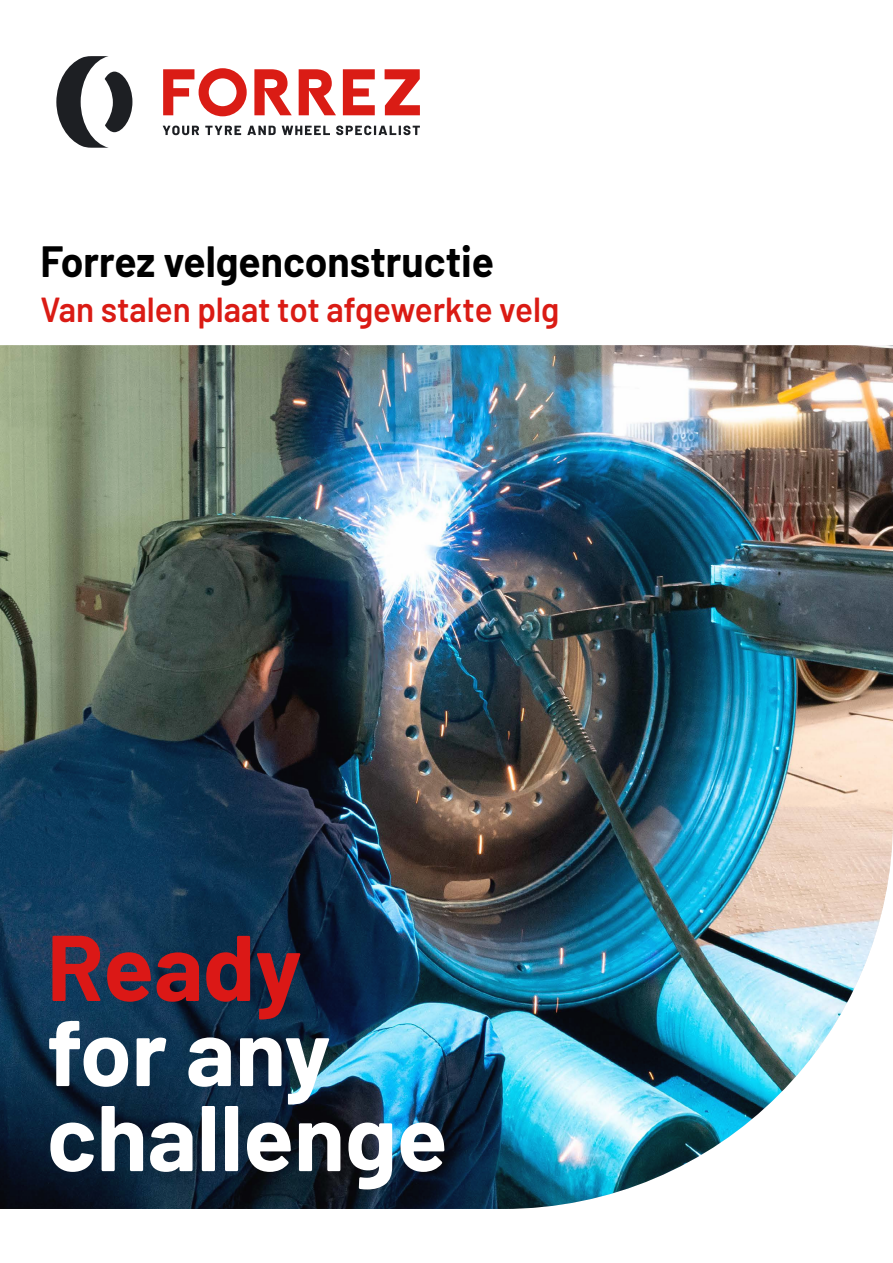
<style>
.page{position:relative;width:893px;height:1263px;background:#fff}
.page>*{position:absolute;margin:0;border:0;box-sizing:border-box;transform-origin:0 0}
.t1{font:700 93px/85.1px "Barlow";color:#fff}
.t2{font:700 93px "Barlow";color:#db1816}
.t3{font:700 42.75px "Barlow";color:#000;scale:.96 1}
.t4{font:600 34.65px "Barlow";color:#da1b14;scale:.96 1}
</style>
<div class="page">
<svg style="left:163px;top:68px;width:257px;height:48px"></svg>
<svg style="left:163px;top:126px;width:36px;height:9px"></svg>
<svg style="left:205px;top:126px;width:36px;height:9px"></svg>
<svg style="left:247px;top:126px;width:29px;height:9px"></svg>
<svg style="left:282px;top:126px;width:48px;height:9px"></svg>
<svg style="left:336px;top:126px;width:84px;height:9px"></svg>
<svg style="left:56px;top:56px;width:76px;height:92px"></svg>
<img style="left:0;top:345px;width:893px;height:864px">
<p class="t3" style="left:40px;top:235px;width:474px">Forrez velgenconstructie</p>
<p class="t4" style="left:40px;top:288px;width:542px">Van stalen plaat tot afgewerkte velg</p>
<h1 class="t2" style="left:47px;top:910px;width:257px">Ready</h1>
<h1 class="t1" style="left:47px;top:1009px;width:402px">for any challenge</h1>
</div>
